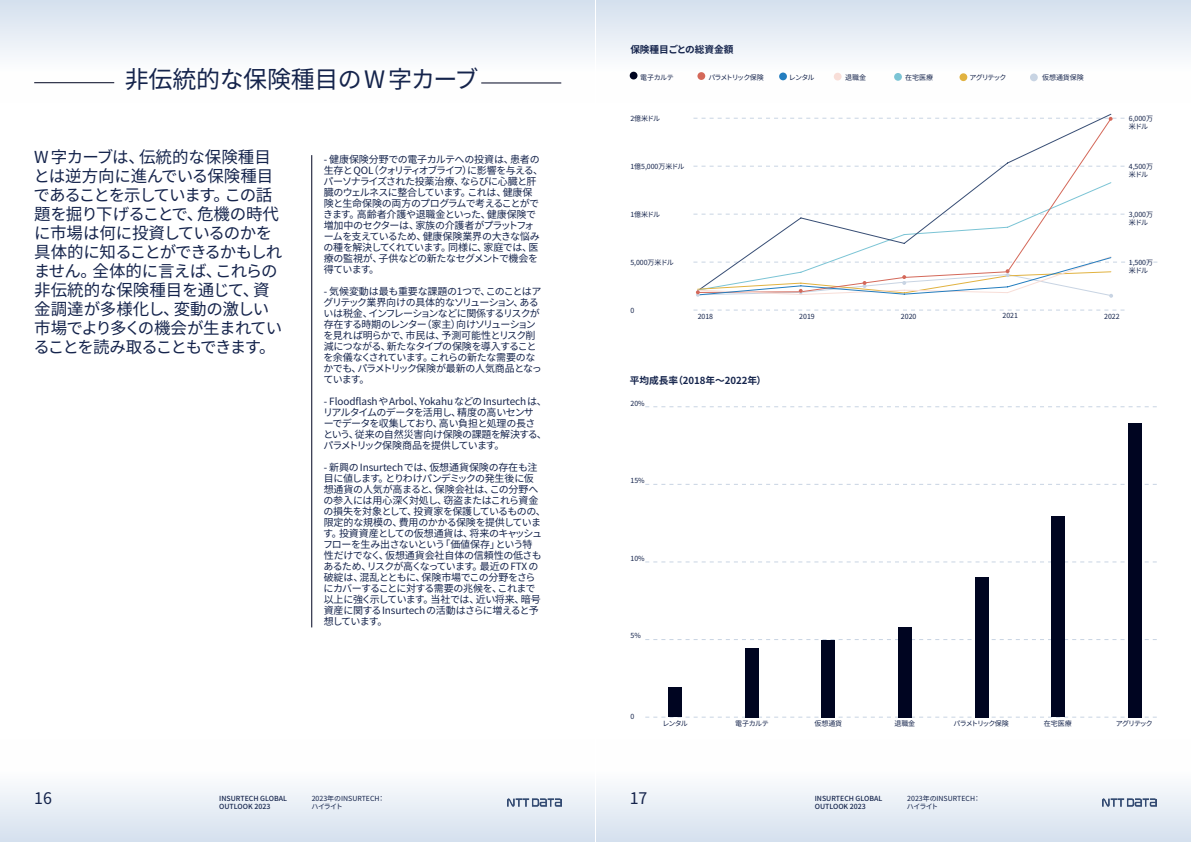
<style>
.page{position:relative;width:1191px;height:842px;background:#fff}
.page>*{position:absolute;margin:0;border:0;box-sizing:border-box;transform-origin:0 0}
.t1{font:24px "Noto Sans CJ Kjp";letter-spacing:-.01em;color:#15244c}
.t2{font:16.5px/19px "Noto Sans CJ Kjp";letter-spacing:-.045em;color:#15244c}
.t3{font:16px "Noto Sans CJ Kjp";color:#15244c}
.t4{font:10px/11px "Noto Sans CJ Kjp";letter-spacing:-.045em;color:#15244c}
.t5{font:10px/11px "Noto Sans CJ Kjp";letter-spacing:-.065em;color:#15244c}
.t6{font:700 9.7px "Noto Sans CJ Kjp";letter-spacing:-.005em;color:#15244c}
.t7{font:7px/8px "Noto Sans CJ Kjp";letter-spacing:-.005em;color:#15244c}
.t8{font:500 7px/8.4px "Noto Sans CJ Kjp";color:#15244c}
.t9{font:7px "Noto Sans CJ Kjp";letter-spacing:-.145em;color:#15244c}
</style>
<div class="page">
<div style="left:0;top:0;width:595px;height:103px;background:linear-gradient(to bottom,#d8e3f0,#fff)"></div>
<div style="left:596px;top:0;width:594px;height:103px;background:linear-gradient(to bottom,#d7e2ef,#fff)"></div>
<div style="left:0;top:739px;width:595px;height:103px;background:linear-gradient(to bottom,#fff,#d8e3ef)"></div>
<div style="left:596px;top:739px;width:594px;height:103px;background:linear-gradient(to bottom,#fff,#d8e3ef)"></div>
<img style="left:507px;top:798px;width:54px;height:9px">
<img style="left:1102px;top:798px;width:54px;height:9px">
<hr style="left:34px;top:83px;width:80px;height:1px;background:#000521">
<hr style="left:481px;top:83px;width:80px;height:1px;background:#000521">
<hr style="left:311px;top:155px;width:1px;height:472px;background:#000521">
<svg style="left:693px;top:310px;width:431px;height:1px"></svg>
<svg style="left:693px;top:214px;width:431px;height:1px"></svg>
<svg style="left:693px;top:166px;width:431px;height:1px"></svg>
<svg style="left:645px;top:717px;width:511px;height:1px"></svg>
<svg style="left:645px;top:639px;width:511px;height:1px"></svg>
<svg style="left:645px;top:562px;width:511px;height:1px"></svg>
<svg style="left:645px;top:484px;width:511px;height:1px"></svg>
<svg style="left:646px;top:407px;width:510px;height:1px"></svg>
<svg style="left:697px;top:121px;width:414px;height:135px"></svg>
<div style="left:1127px;top:423px;width:14px;height:294px;background:#000521"></div>
<div style="left:1051px;top:516px;width:13px;height:201px;background:#000521"></div>
<div style="left:974px;top:577px;width:14px;height:140px;background:#000521"></div>
<div style="left:898px;top:627px;width:13px;height:90px;background:#000521"></div>
<div style="left:821px;top:640px;width:14px;height:77px;background:#000521"></div>
<div style="left:745px;top:648px;width:13px;height:69px;background:#000521"></div>
<div style="left:668px;top:687px;width:14px;height:30px;background:#000521"></div>
<div style="left:629px;top:72px;width:8px;height:7px;background:#000521;border-radius:50%"></div>
<div style="left:779px;top:73px;width:8px;height:7px;background:#237dbf;border-radius:50%"></div>
<div style="left:697px;top:72px;width:8px;height:8px;background:#d46859;border-radius:50%"></div>
<div style="left:833px;top:73px;width:8px;height:8px;background:#f8ded8;border-radius:50%"></div>
<div style="left:894px;top:73px;width:8px;height:8px;background:#7bc4d5;border-radius:50%"></div>
<div style="left:959px;top:73px;width:8px;height:8px;background:#e1b240;border-radius:50%"></div>
<div style="left:1030px;top:73px;width:7px;height:8px;background:#c8d4e3;border-radius:50%"></div>
<svg style="left:693px;top:117px;width:431px;height:4px"></svg>
<svg style="left:693px;top:256px;width:464px;height:42px"></svg>
<h1 class="t1" style="left:125px;top:65px;width:355px">非伝統的な保険種目のW 字カーブ</h1>
<h2 class="t2" style="left:33px;top:148px;width:250px">W 字カーブは、伝統的な保険種目とは逆方向に進んでいる保険種目であることを示しています。この話題を掘り下げることで、危機の時代に市場は何に投資しているのかを具体的に知ることができるかもしれません。全体的に言えば、これらの非伝統的な保険種目を通じて、資金調達が多様化し、変動の激しい市場でより多くの機会が生まれていることを読み取ることもできます。</h2>
<p class="t4" style="left:323px;top:154px;width:221px">- 健康保険分野での電子カルテへの投資は、患者の生存とQOL（クォリティオブライフ）に影響を与える、パーソナライズされた投薬治療、ならびに心臓と肝臓のウェルネスに整合しています。これは、健康保険と生命保険の両方のプログラムで考えることができます。高齢者介護や退職金といった、健康保険で増加中のセクターは、家族の介護者がプラットフォームを支えているため、健康保険業界の大きな悩みの種を解決してくれています。同様に、家庭では、医療の監視が、子供などの新たなセグメントで機会を得ています。</p>
<p class="t5" style="left:323px;top:286px;width:220px">- 気候変動は最も重要な課題の1つで、このことはアグリテック業界向けの具体的なソリューション、あるいは税金、インフレーションなどに関係するリスクが存在する時期のレンター（家主）向けソリューションを見れば明らかで、市民は、予測可能性とリスク削減につながる、新たなタイプの保険を導入することを余儀なくされています。これらの新たな需要のなかでも、パラメトリック保険が最新の人気商品となっています。</p>
<p class="t4" style="left:323px;top:396px;width:225px">- FloodflashやArbol、YokahuなどのInsurtechは、リアルタイムのデータを活用し、精度の高いセンサ<br>ーでデータを収集しており、高い負担と処理の長さという、従来の自然災害向け保険の課題を解決する、パラメトリック保険商品を提供しています。</p>
<p class="t4" style="left:323px;top:462px;width:224px">- 新興のInsurtechでは、仮想通貨保険の存在も注目に値します。とりわけパンデミックの発生後に仮<br>想通貨の人気が高まると、保険会社は、この分野への参入には用心深く対処し、窃盗またはこれら資金の損失を対象として、投資家を保護しているものの、限定的な規模の、費用のかかる保険を提供しています。投資資産としての仮想通貨は、将来のキャッシュフローを生み出さないという「価値保存」という特<br>性だけでなく、仮想通貨会社自体の信頼性の低さもあるため、リスクが高くなっています。最近の FTX の破綻は、混乱とともに、保険市場でこの分野をさらにカバーすることに対する需要の兆候を、これまで以上に強く示しています。当社では、近い将来、暗号資産に関するInsurtechの活動はさらに増えると予想しています。</p>
<p class="t6" style="left:630px;top:44px;width:105px">保険種目ごとの総資金額</p>
<p class="t7" style="left:640px;top:73px;width:35px">電子カルテ</p>
<p class="t9" style="left:708px;top:73px;width:57px">パラメトリック保険</p>
<p class="t7" style="left:789px;top:73px;width:27px">レンタル</p>
<p class="t7" style="left:845px;top:73px;width:22px">退職金</p>
<p class="t7" style="left:905px;top:73px;width:29px">在宅医療</p>
<p class="t7" style="left:969px;top:73px;width:38px">アグリテック</p>
<p class="t7" style="left:1042px;top:73px;width:43px">仮想通貨保険</p>
<p class="t7" style="left:630px;top:115px;width:31px">2億米ドル</p>
<p class="t7" style="left:630px;top:163px;width:56px">1億5,000万米ドル</p>
<p class="t7" style="left:630px;top:211px;width:31px">1億米ドル</p>
<p class="t7" style="left:630px;top:259px;width:45px">5,000万米ドル</p>
<p class="t7" style="left:1128px;top:115px;width:26px">6,000万米ドル</p>
<p class="t7" style="left:1128px;top:163px;width:26px">4,500万米ドル</p>
<p class="t7" style="left:1128px;top:211px;width:26px">3,000万米ドル</p>
<p class="t7" style="left:1128px;top:259px;width:26px">1,500万米ドル</p>
<p class="t7" style="left:630px;top:307px;width:5px">0</p>
<p class="t7" style="left:697px;top:312px;width:17px">2018</p>
<p class="t7" style="left:799px;top:312px;width:17px">2019</p>
<p class="t7" style="left:901px;top:312px;width:17px">2020</p>
<p class="t7" style="left:1002px;top:312px;width:17px">2021</p>
<p class="t7" style="left:1104px;top:312px;width:17px">2022</p>
<p class="t6" style="left:629px;top:375px;width:138px">平均成長率（2018年～2022年）</p>
<p class="t7" style="left:630px;top:400px;width:16px">20%</p>
<p class="t7" style="left:630px;top:477px;width:16px">15%</p>
<p class="t7" style="left:630px;top:554px;width:16px">10%</p>
<p class="t7" style="left:630px;top:632px;width:12px">5%</p>
<p class="t7" style="left:630px;top:712px;width:5px">0</p>
<p class="t7" style="left:662px;top:719px;width:27px">レンタル</p>
<p class="t7" style="left:735px;top:719px;width:35px">電子カルテ</p>
<p class="t7" style="left:814px;top:719px;width:29px">仮想通貨</p>
<p class="t7" style="left:894px;top:719px;width:22px">退職金</p>
<p class="t9" style="left:953px;top:719px;width:57px">パラメトリック保険</p>
<p class="t7" style="left:1043px;top:719px;width:29px">在宅医療</p>
<p class="t7" style="left:1116px;top:719px;width:38px">アグリテック</p>
<h3 class="t3" style="left:34px;top:789px;width:19px">16</h3>
<p class="t8" style="left:219px;top:794px;width:69px">INSURTECH GLOBAL</p>
<h3 class="t3" style="left:629px;top:789px;width:19px">17</h3>
<p class="t8" style="left:219px;top:802px;width:53px">OUTLOOK 2023</p>
<p class="t8" style="left:814px;top:794px;width:69px">INSURTECH GLOBAL<br>OUTLOOK 2023</p>
<p class="t7" style="left:311px;top:794px;width:75px;line-height:8.4px">2023年のINSURTECH：ハイライト</p>
<p class="t7" style="left:907px;top:794px;width:75px;line-height:8.4px">2023年のINSURTECH：ハイライト</p>
</div>
